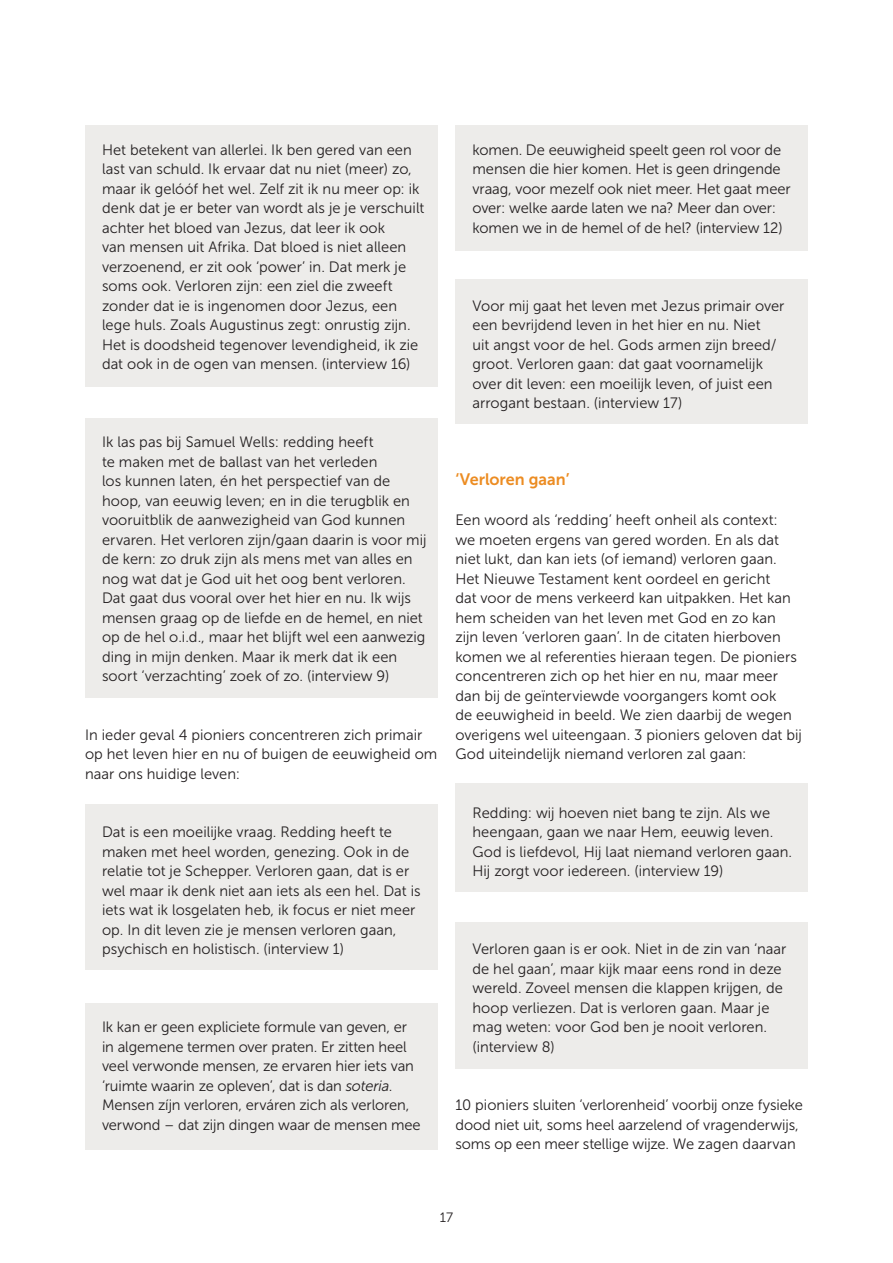
<style>
.page{position:relative;width:893px;height:1263px;background:#fff}
.page>*{position:absolute;margin:0;border:0;box-sizing:border-box;transform-origin:0 0}
.t1{font:16.5px "Museo Sans 700";color:#ec8c22}
.t2{font:15px/19.5px "Museo Sans 300";color:#231f20}
.t3{font:13.5px "Museo Sans 300";color:#231f20}
.s1{font-style:italic}
</style>
<div class="page">
<div style="left:85px;top:125px;width:352px;height:262px;background:#edecea"></div>
<div style="left:455px;top:125px;width:353px;height:126px;background:#edecea"></div>
<div style="left:455px;top:280px;width:353px;height:144px;background:#edecea"></div>
<div style="left:455px;top:783px;width:353px;height:109px;background:#edecea"></div>
<div style="left:455px;top:922px;width:353px;height:146px;background:#edecea"></div>
<div style="left:85px;top:419px;width:352px;height:279px;background:#edecea"></div>
<div style="left:85px;top:804px;width:352px;height:166px;background:#edecea"></div>
<div style="left:85px;top:1003px;width:352px;height:147px;background:#edecea"></div>
<p class="t2" style="left:102px;top:140px;width:324px">Het betekent van allerlei. Ik ben gered van een last van schuld. Ik ervaar dat nu niet (meer) zo, maar ik gelóóf het wel. Zelf zit ik nu meer op: ik denk dat je er beter van wordt als je je verschuilt achter het bloed van Jezus, dat leer ik ook<br>van mensen uit Afrika. Dat bloed is niet alleen verzoenend, er zit ook ‘power’ in. Dat merk je soms ook. Verloren zijn: een ziel die zweeft zonder dat ie is ingenomen door Jezus, een lege huls. Zoals Augustinus zegt: onrustig zijn.<br>Het is doodsheid tegenover levendigheid, ik zie dat ook in de ogen van mensen. (interview 16)</p>
<p class="t2" style="left:102px;top:432px;width:326px">Ik las pas bij Samuel Wells: redding heeft<br>te maken met de ballast van het verleden<br>los kunnen laten, én het perspectief van de hoop, van eeuwig leven; en in die terugblik en vooruitblik de aanwezigheid van God kunnen ervaren. Het verloren zijn/gaan daarin is voor mij de kern: zo druk zijn als mens met van alles en nog wat dat je God uit het oog bent verloren.<br>Dat gaat dus vooral over het hier en nu. Ik wijs mensen graag op de liefde en de hemel, en niet op de hel o.i.d., maar het blijft wel een aanwezig ding in mijn denken. Maar ik merk dat ik een soort ‘verzachting’ zoek of zo. (interview 9)</p>
<p class="t2" style="left:85px;top:725px;width:354px">In ieder geval 4 pioniers concentreren zich primair op het leven hier en nu of buigen de eeuwigheid om naar ons huidige leven:</p>
<p class="t2" style="left:102px;top:822px;width:320px">Dat is een moeilijke vraag. Redding heeft te maken met heel worden, genezing. Ook in de relatie tot je Schepper. Verloren gaan, dat is er wel maar ik denk niet aan iets als een hel. Dat is iets wat ik losgelaten heb, ik focus er niet meer op. In dit leven zie je mensen verloren gaan, psychisch en holistisch. (interview 1)</p>
<p class="t2" style="left:102px;top:1017px;width:320px">Ik kan er geen expliciete formule van geven, er in algemene termen over praten. Er zitten heel veel verwonde mensen, ze ervaren hier iets van ‘ruimte waarin ze opleven’, dat is dan <span class="s1">soteria</span>.<br>Mensen zíjn verloren, erváren zich als verloren, verwond – dat zijn dingen waar de mensen mee</p>
<p class="t2" style="left:472px;top:140px;width:320px">komen. De eeuwigheid speelt geen rol voor de mensen die hier komen. Het is geen dringende vraag, voor mezelf ook niet meer. Het gaat meer over: welke aarde laten we na? Meer dan over: komen we in de hemel of de hel? (interview 12)</p>
<p class="t2" style="left:472px;top:296px;width:313px">Voor mij gaat het leven met Jezus primair over een bevrijdend leven in het hier en nu. Niet<br>uit angst voor de hel. Gods armen zijn breed/ groot. Verloren gaan: dat gaat voornamelijk over dit leven: een moeilijk leven, of juist een arrogant bestaan. (interview 17)</p>
<p class="t1" style="left:455px;top:470px;width:115px">‘Verloren gaan’</p>
<p class="t2" style="left:455px;top:510px;width:348px">Een woord als ‘redding’ heeft onheil als context:<br>we moeten ergens van gered worden. En als dat niet lukt, dan kan iets (of iemand) verloren gaan.<br>Het Nieuwe Testament kent oordeel en gericht<br>dat voor de mens verkeerd kan uitpakken. Het kan hem scheiden van het leven met God en zo kan zijn leven ‘verloren gaan’. In de citaten hierboven komen we al referenties hieraan tegen. De pioniers concentreren zich op het hier en nu, maar meer dan bij de geïnterviewde voorgangers komt ook<br>de eeuwigheid in beeld. We zien daarbij de wegen overigens wel uiteengaan. 3 pioniers geloven dat bij God uiteindelijk niemand verloren zal gaan:</p>
<p class="t2" style="left:472px;top:803px;width:321px">Redding: wij hoeven niet bang te zijn. Als we heengaan, gaan we naar Hem, eeuwig leven.<br>God is liefdevol, Hij laat niemand verloren gaan.<br>Hij zorgt voor iedereen. (interview 19)</p>
<p class="t2" style="left:472px;top:939px;width:315px">Verloren gaan is er ook. Niet in de zin van ‘naar de hel gaan’, maar kijk maar eens rond in deze wereld. Zoveel mensen die klappen krijgen, de hoop verliezen. Dat is verloren gaan. Maar je mag weten: voor God ben je nooit verloren. (interview 8)</p>
<p class="t2" style="left:455px;top:1095px;width:349px">10 pioniers sluiten ‘verlorenheid’ voorbij onze fysieke dood niet uit, soms heel aarzelend of vragenderwijs, soms op een meer stellige wijze. We zagen daarvan</p>
<p class="t3" style="left:440px;top:1210px;width:15px">17</p>
</div>
